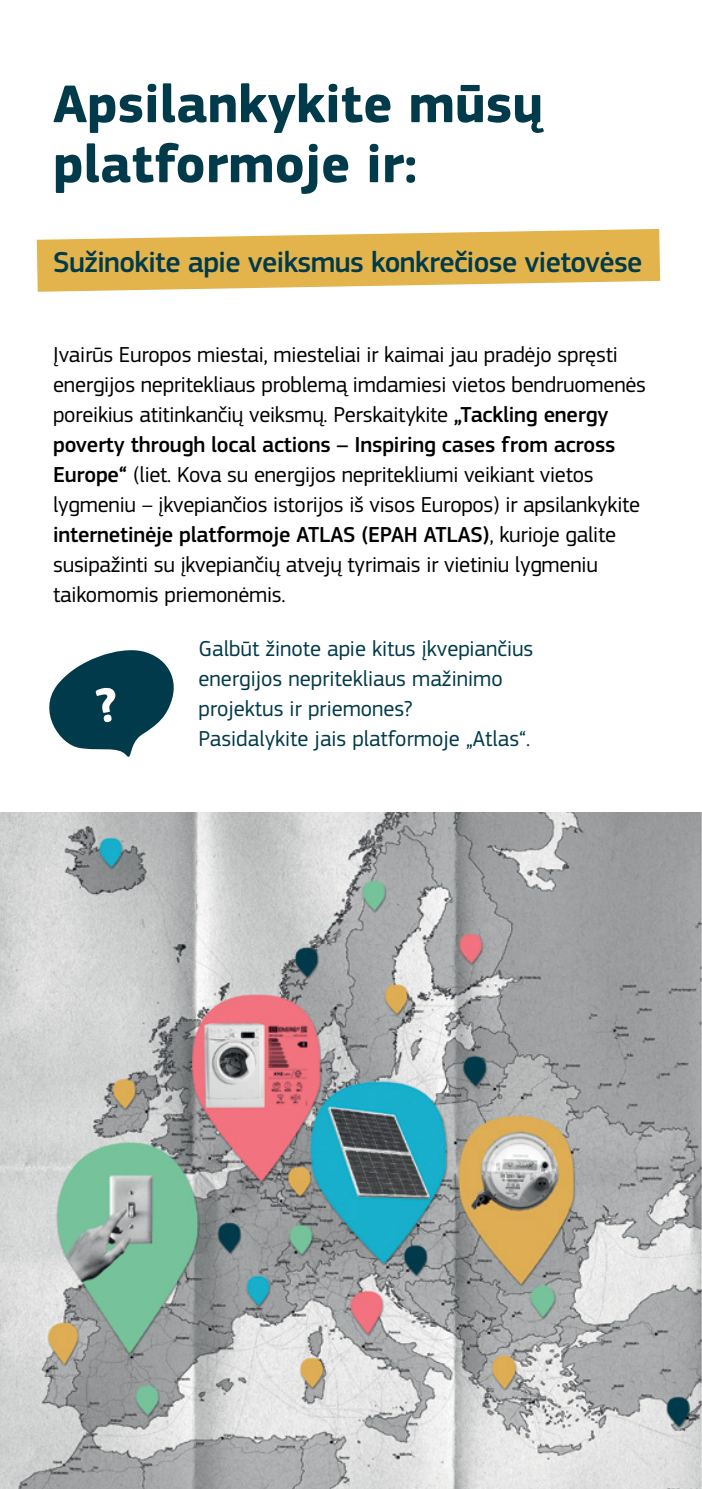
<style>
.page{position:relative;width:702px;height:1489px;background:#fff}
.page>*{position:absolute;margin:0;border:0;box-sizing:border-box;transform-origin:0 0}
.t1{font:700 55px/60px "EC Square Sans Pro";color:#003a4b}
.t2{font:500 30px "EC Square Sans Pro";letter-spacing:-.02em;color:#003a4b}
.t3{font:22.5px/30px "EC Square Sans Pro";letter-spacing:-.01em;color:#000}
.t4{font:22.5px/30px "EC Square Sans Pro";color:#003a4b}
.s1{font-weight:500}
</style>
<div class="page">
<svg style="left:37px;top:229px;width:623px;height:63px"></svg>
<img style="left:0;top:812px;width:702px;height:676px">
<svg style="left:49px;top:650px;width:125px;height:107px"></svg>
<h1 class="t1" style="left:53px;top:76px;width:491px">Apsilankykite mūsų platformoje ir:</h1>
<h2 class="t2" style="left:53px;top:245px;width:591px">Sužinokite apie veiksmus konkrečiose vietovėse</h2>
<p class="t3" style="left:53px;top:340px;width:594px">Įvairūs Europos miestai, miesteliai ir kaimai jau pradėjo spręsti energijos nepritekliaus problemą imdamiesi vietos bendruomenės poreikius atitinkančių veiksmų. Perskaitykite <span class="s1">„Tackling energy poverty through local actions – Inspiring cases from across Europe“</span> (liet. Kova su energijos nepritekliumi veikiant vietos lygmeniu – įkvepiančios istorijos iš visos Europos) ir apsilankykite <span class="s1">internetinėje platformoje ATLAS (EPAH ATLAS)</span>, kurioje galite susipažinti su įkvepiančių atvejų tyrimais ir vietiniu lygmeniu taikomomis priemonėmis.</p>
<p class="t4" style="left:198px;top:634px;width:336px">Galbūt žinote apie kitus įkvepiančius energijos nepritekliaus mažinimo projektus ir priemones?<br>Pasidalykite jais platformoje „Atlas“.</p>
</div>
